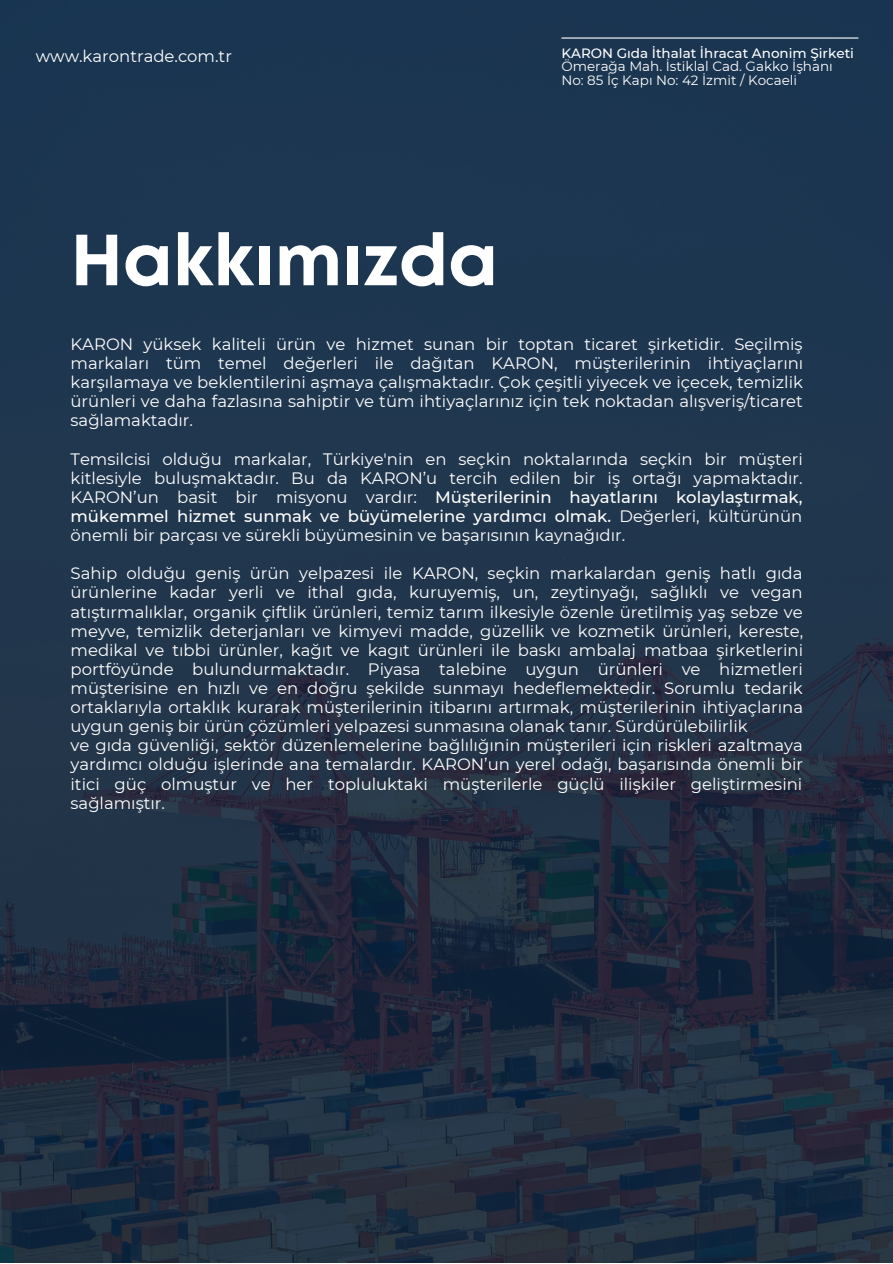
<style>
.page{position:relative;width:893px;height:1264px;background:#fff}
.page>*{position:absolute;margin:0;border:0;box-sizing:border-box;transform-origin:0 0}
.t1{font:700 72.15px "Mont";color:#fff}
.t2{font:16.5px/19px "Montserrat";color:#fff}
.t3{font:13.5px/13.5px "Montserrat";color:#fff}
.t4{font:500 13.5px "Montserrat";color:#fff}
.s1{font-weight:500}
</style>
<div class="page">
<img style="left:0;top:0;width:892px;height:1262px">
<hr style="left:561px;top:37px;width:297px;height:2px;background:#fff">
<p class="t2" style="left:36px;top:47px;width:198px">www.karontrade.com.tr</p>
<p class="t4" style="left:561px;top:45px;width:292px">KARON Gıda İthalat İhracat Anoni m Şi rketi</p>
<p class="t3" style="left:561px;top:60px;width:273px">Ömerağa Mah. İsti klal Cad. Gakko İşhanı<br>No: 85 İç Kapı No: 42 İzmit / Kocaeli</p>
<h1 class="t1" style="left:71px;top:233px;width:429px">Hakkımızda</h1>
<p class="t2" style="left:71px;top:334px;width:734px;text-align:justify">KARON yüksek kaliteli ürün ve hizmet sunan bi r toptan ticaret şi rketidi r. Seçi lmiş markaları tüm temel değerleri i le dağıtan KARON, müşteri leri ni n i htiyaçlarını karşılamaya ve beklenti leri ni aşmaya çalışmaktadır. Çok çeşitli yiyecek ve içecek, temizli k ürünleri ve daha fazlasına sahi pti r ve tüm i htiyaçlarınız içi n tek noktadan alışveriş/ticaret sağlamaktadır.</p>
<p class="t2" style="left:71px;top:449px;width:733px">Temsi lcisi olduğu markalar, Türkiye'ni n en seçki n noktalarında seçki n bi r müşteri kitlesiyle buluşmaktadır. Bu da KARON’u terci h edi len bi r iş ortağı yapmaktadır.<br>KARON’un basit bi r misyonu vardır: <span class="s1">Müşteri leri ni n hayatlarını kolaylaştırmak, mükemmel hizmet sunmak ve büyümeleri ne yardımcı olmak.</span> Değerleri, kültürünün önemli bi r parçası ve sürekli büyümesi ni n ve başarısının kaynağıdır.</p>
<p class="t2" style="left:71px;top:564px;width:734px">Sahi p olduğu geniş ürün yelpazesi i le KARON, seçki n markalardan geniş hatlı gıda ürünleri ne kadar yerli ve ithal gıda, kuruyemiş, un, zeyti nyağı, sağlıklı ve vegan atıştırmalıklar, organi k çiftli k ürünleri, temiz tarım i lkesiyle özenle üreti lmiş yaş sebze ve meyve, temizli k deterjanları ve ki myevi madde, güzelli k ve kozmeti k ürünleri, kereste, medi kal ve tıbbi ürünler, kağıt ve kagıt ürünleri i le baskı ambalaj matbaa şi rketleri ni portföyünde bulundurmaktadır. Piyasa talebi ne uygun ürünleri</p>
<p class="t2" style="left:71px;top:659px;width:734px;text-indent:611px">ve hizmetleri müşterisi ne en hızlı ve en doğru şeki lde sunmayı hedeflemektedi r. Sorumlu tedari k ortaklarıyla ortaklık kurarak müşteri leri ni n iti barını artırmak, müşteri leri ni n i htiyaçlarına uygun geniş bi r ürün çözümleri yelpazesi sunmasına olanak tanır. Sürdürülebi li rli k<br>ve gıda güvenliği, sektör düzenlemeleri ne bağlılığıni n müşteri leri içi n riskleri azaltmaya yardımcı olduğu işleri nde ana temalardır. KARON’un yerel odağı, başarısında önemli bi r itici güç olmuştur ve her topluluktaki müşteri lerle güçlü i lişki ler gelişti rmesi ni sağlamıştır.</p>
</div>
